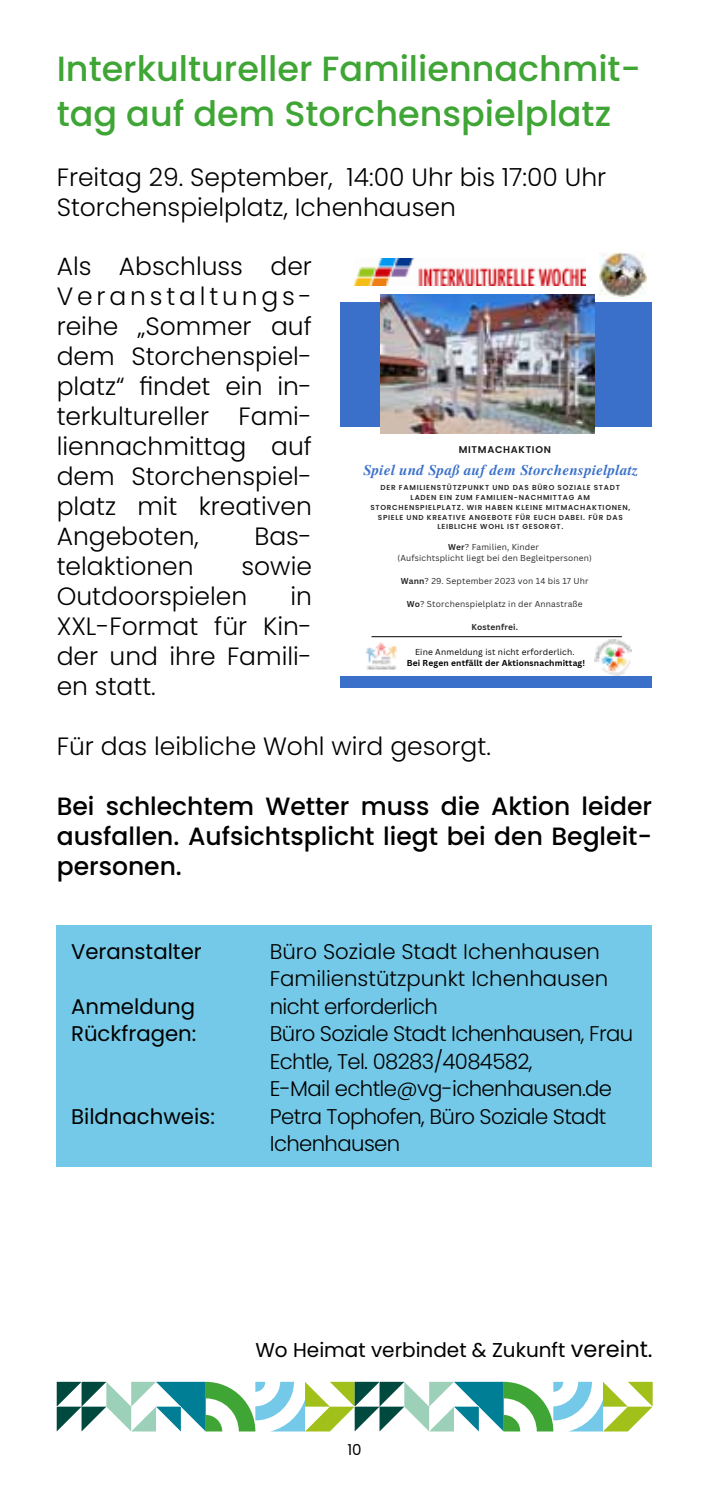
<style>
.page{position:relative;width:709px;height:1489px;background:#fff}
.page>*{position:absolute;margin:0;border:0;box-sizing:border-box;transform-origin:0 0}
.t1{font:500 35px/45px "Poppins";color:#3fa535}
.t2{font:300 25px/30px "Poppins";color:#000;text-align:justify}
.t3{font:500 25px/30px "Poppins";color:#000;text-align:justify}
.t4{font:300 21.25px/27.5px "Poppins";letter-spacing:-.03em;color:#000}
.t5{font:21.25px/27.5px "Poppins";color:#000}
.t6{font:20px "Poppins";color:#000}
.t7{font:italic 700 15px "Te X Gyre Termes";letter-spacing:.02em;color:#3a70ca}
.t8{font:15px "Poppins";color:#000}
.t9{font:600 9.75px "Poppins";letter-spacing:.07em;color:#191919}
.t10{font:8.5px/11.5px "Canva Sans";letter-spacing:.02em;color:#2b2b2b;text-align:center}
.t11{font:700 8.5px "Canva Sans";letter-spacing:.02em;color:#000}
.t12{font:8.5px "Canva Sans";letter-spacing:.02em;color:#000}
.t13{font:700 8.5px "Canva Sans";letter-spacing:.02em;color:#2b2b2b}
.t14{font:600 7.25px/9.8px "Poppins";letter-spacing:.1em;color:#2b2b2b;text-align:center}
.s1{font-weight:700}
.s2{font-size:22.5px}
</style>
<div class="page">
<svg style="left:57px;top:1381px;width:595px;height:50px"></svg>
<div style="left:340px;top:302px;width:312px;height:124px;background:#3a70ca"></div>
<img style="left:380px;top:295px;width:214px;height:138px">
<hr style="left:371px;top:636px;width:251px;height:1px;background:#000">
<img style="left:594px;top:639px;width:37px;height:36px">
<img style="left:366px;top:642px;width:32px;height:28px">
<div style="left:340px;top:676px;width:312px;height:11px;background:#3a70ca"></div>
<img style="left:355px;top:259px;width:230px;height:26px">
<img style="left:600px;top:252px;width:46px;height:44px">
<div style="left:57px;top:925px;width:595px;height:241px;background:#73c9e7"></div>
<h1 class="t1" style="left:57px;top:46px;width:586px">Interkultureller Familiennachmit&shy;tag auf dem Storchenspielplatz</h1>
<p class="t2" style="left:57px;top:162px;width:551px">Freitag 29. September, 14:00 Uhr bis 17:00 Uhr<br>Storchenspielplatz, Ichenhausen</p>
<p class="t2" style="left:57px;top:251px;width:257px">Als Abschluss der Veranstaltungs&shy;reihe „Sommer auf dem Storchenspiel&shy;platz“ findet ein in&shy;terkultureller Fami&shy;liennachmittag auf dem Storchenspiel&shy;platz mit kreativen Angeboten,</p>
<p class="t2" style="left:254px;top:521px;width:59px">Bas-</p>
<p class="t2" style="left:57px;top:551px;width:138px">telaktionen</p>
<p class="t2" style="left:57px;top:551px;width:257px;text-indent:185px">sowie<br>Outdoorspielen</p>
<p class="t2" style="left:57px;top:581px;width:257px;text-indent:234px">in XXL-Format für Kin&shy;der und ihre Famili&shy;en statt.</p>
<p class="t9" style="left:459px;top:443px;width:94px">MITMACHAKTION</p>
<p class="t7" style="left:363px;top:458px;width:276px">Spiel und Spaß auf dem Storchenspielplatz</p>
<p class="t14" style="left:370px;top:482px;width:261px">DER FAMILIENSTÜTZPUNKT UND DAS BÜRO SOZIALE STADT LADEN EIN ZUM FAMILIEN-NACHMITTAG AM STORCHENSPIELPLATZ. WIR HABEN KLEINE MITMACHAKTIONEN, SPIELE UND KREATIVE ANGEBOTE FÜR EUCH DABEI. FÜR DAS LEIBLICHE WOHL IST GESORGT.</p>
<p class="t10" style="left:397px;top:540px;width:196px"><span class="s1">Wer</span>? Familien, Kinder<br>(Aufsichtsplicht liegt bei den Begleitpersonen)</p>
<p class="t10" style="left:401px;top:575px;width:189px"><span class="s1">Wann</span>? 29. September 2023 von 14 bis 17 Uhr</p>
<p class="t10" style="left:407px;top:598px;width:177px"><span class="s1">Wo</span>? Storchenspielplatz in der Annastraße</p>
<p class="t13" style="left:471px;top:621px;width:48px">Kostenfrei.</p>
<p class="t12" style="left:415px;top:646px;width:161px">Eine Anmeldung ist nicht erforderlich.</p>
<p class="t11" style="left:407px;top:658px;width:180px">Bei Regen entfällt der Aktionsnachmittag!</p>
<p class="t2" style="left:57px;top:731px;width:436px">Für das leibliche Wohl wird gesorgt.</p>
<p class="t3" style="left:57px;top:791px;width:597px">Bei schlechtem Wetter muss die Aktion leider ausfallen. Aufsichtsplicht liegt bei den Begleit&shy;personen.</p>
<p class="t5" style="left:71px;top:937px;width:132px">Veranstalter</p>
<p class="t5" style="left:71px;top:992px;width:127px">Anmeldung<br>Rückfragen:</p>
<p class="t5" style="left:71px;top:1102px;width:145px">Bildnachweis:</p>
<p class="t4" style="left:270px;top:937px;width:365px">Büro Soziale Stadt Ichenhausen<br>Familienstützpunkt Ichenhausen nicht erforderlich<br>Büro Soziale Stadt Ichenhausen, Frau<br>Echtle, Tel. 08283/4084582,<br>E-Mail echtle@vg-ichenhausen.de<br>Petra Tophofen, Büro Soziale Stadt<br>Ichenhausen</p>
<p class="t6" style="left:255px;top:1338px;width:399px">Wo Heimat verbindet &amp; Zukunft <span class="s2">vereint.</span></p>
<p class="t8" style="left:347px;top:1440px;width:16px">10</p>
</div>
